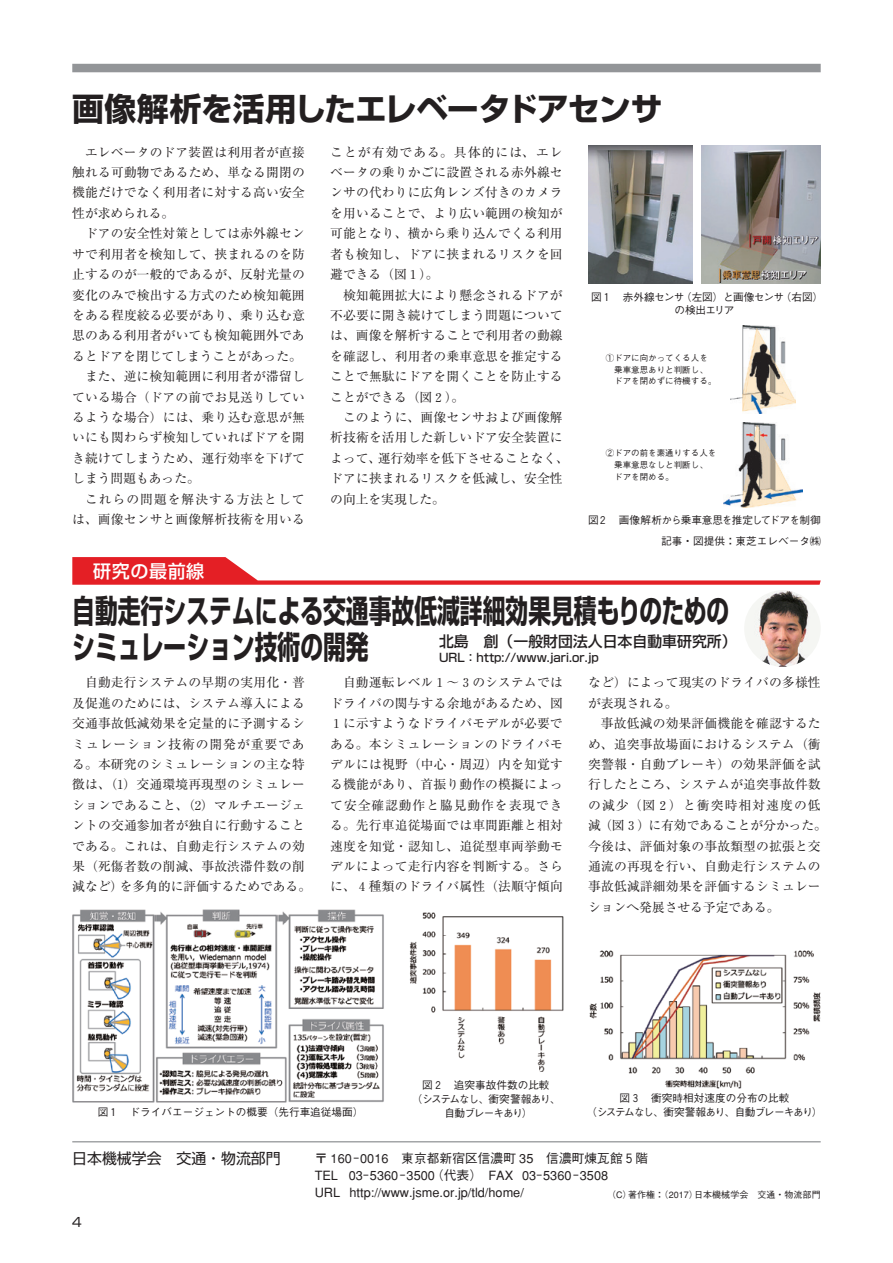
<style>
.page{position:relative;width:893px;height:1263px;background:#fff}
.page>*{position:absolute;margin:0;border:0;box-sizing:border-box;transform-origin:0 0}
.t1{font:700 31.95px/36.2px "Shin Go";color:#231f20;scale:.72 1}
.t2{font:700 31.95px "Shin Go";letter-spacing:-.02em;color:#231f20}
.t3{font:500 18px "Shin Go";letter-spacing:.03em;color:#fff}
.t4{font:500 14.85px "Shin Go";color:#231f20}
.t5{font:14.85px "Shin Go";color:#231f20}
.t6{font:12.75px/20.4px "Ryumin";letter-spacing:.015em;color:#231f20;text-align:justify}
.t7{font:500 12.75px/17px "Gothic BBB";color:#231f20}
.t8{font:12.75px "Ryumin";letter-spacing:.08em;color:#231f20}
.t9{font:12.75px "Shin Go";color:#231f20}
.t10{font:500 11.7px "Shin Go";color:#231f20}
.t11{font:500 10.65px "Gothic BBB";color:#231f20}
.t12{font:500 10.65px/13.8px "Gothic BBB";letter-spacing:-.045em;color:#231f20;text-align:center}
.t13{font:500 10.65px/13.8px "Gothic BBB";letter-spacing:-.05em;color:#231f20;text-align:center}
.t14{font:500 10.65px "Gothic BBB";letter-spacing:-.08em;color:#231f20}
.t15{font:500 9px "Gothic BBB";color:#231f20}
.t16{font:500 8.55px/11.7px "Gothic BBB";color:#231f20}
.s1{font-family:"Hankaku Num Gth";font-weight:400}
</style>
<div class="page">
<div style="left:72px;top:64px;width:749px;height:8px;background:#939598"></div>
<img style="left:589px;top:950px;width:232px;height:139px">
<img style="left:409px;top:912px;width:155px;height:160px">
<hr style="left:72px;top:1141px;width:749px;height:1px;background:#939598">
<svg style="left:72px;top:557px;width:749px;height:28px"></svg>
<img style="left:744px;top:590px;width:77px;height:77px;border-radius:38px">
<img style="left:72px;top:909px;width:312px;height:194px">
<img style="left:588px;top:145px;width:104px;height:139px">
<img style="left:702px;top:145px;width:119px;height:139px">
<img style="left:723px;top:422px;width:79px;height:85px">
<img style="left:731px;top:326px;width:64px;height:88px">
<h1 class="t2" style="left:72px;top:88px;width:592px">画像解析を活用したエレベータドアセンサ</h1>
<p class="t6" style="left:72px;top:141px;width:234px;text-indent:13px">エレベータのドア装置は利用者が直接触れる可動物であるため、単なる開閉の機能だけでなく利用者に対する高い安全性が求められる。</p>
<p class="t6" style="left:85px;top:223px;width:221px">ドアの安全性対策としては赤外線セン</p>
<p class="t6" style="left:72px;top:244px;width:234px">サで利用者を検知して、挟まれるのを防</p>
<p class="t6" style="left:72px;top:264px;width:234px">止するのが一般的であるが、反射光量の</p>
<p class="t6" style="left:72px;top:284px;width:234px">変化のみで検出する方式のため検知範囲</p>
<p class="t6" style="left:72px;top:305px;width:234px">をある程度絞る必要があり、乗り込む意</p>
<p class="t6" style="left:72px;top:325px;width:234px">思のある利用者がいても検知範囲外であ</p>
<p class="t6" style="left:72px;top:346px;width:231px">るとドアを閉じてしまうことがあった。</p>
<p class="t6" style="left:85px;top:366px;width:221px">また、逆に検知範囲に利用者が滞留し</p>
<p class="t6" style="left:72px;top:386px;width:234px">ている場合（ドアの前でお見送りしてい</p>
<p class="t6" style="left:72px;top:407px;width:234px">るような場合）には、乗り込む意思が無</p>
<p class="t6" style="left:72px;top:427px;width:234px">いにも関わらず検知していればドアを開</p>
<p class="t6" style="left:72px;top:448px;width:234px">き続けてしまうため、運行効率を下げて</p>
<p class="t6" style="left:72px;top:468px;width:129px">しまう問題もあった。</p>
<p class="t8" style="left:85px;top:491px;width:221px">これらの問題を解決する方法として</p>
<p class="t6" style="left:72px;top:509px;width:234px">は、画像センサと画像解析技術を用いる</p>
<h2 class="t3" style="left:93px;top:559px;width:113px">研究の最前線</h2>
<p class="t6" style="left:330px;top:141px;width:234px">ことが有効である。具体的には、エレベータの乗りかごに設置される赤外線センサの代わりに広角レンズ付きのカメラを用いることで、より広い範囲の検知が可能となり、横から乗り込んでくる利用者も検知し、ドアに挟まれるリスクを回避できる（図１）。</p>
<p class="t6" style="left:330px;top:284px;width:234px;text-indent:13px">検知範囲拡大により懸念されるドアが不必要に開き続けてしまう問題については、画像を解析することで利用者の動線を確認し、利用者の乗車意思を推定することで無駄にドアを開くことを防止することができる（図２）。</p>
<p class="t6" style="left:330px;top:407px;width:240px;text-align:left;text-indent:13px">このように、画像センサおよび画像解析技術を活用した新しいドア安全装置によって、運行効率を低下させることなく、ドアに挟まれるリスクを低減し、安全性の向上を実現した。</p>
<p class="t12" style="left:591px;top:290px;width:233px">図１　赤外線センサ（左図）と画像センサ（右図）の検出エリア</p>
<p class="t16" style="left:614px;top:352px;width:104px;text-indent:-9px">①ドアに向かってくる人を乗車意思ありと判断し、ドアを閉めずに待機する。</p>
<p class="t16" style="left:614px;top:447px;width:104px;text-indent:-9px">②ドアの前を素通りする人を乗車意思なしと判断し、ドアを閉める。</p>
<p class="t12" style="left:588px;top:514px;width:234px">図２　画像解析から乗車意思を推定してドアを制御</p>
<p class="t11" style="left:661px;top:535px;width:161px">記事・図提供：東芝エレベータ㈱</p>
<h1 class="t1" style="left:72px;top:591px;width:914px">自動走行システムによる交通事故低減詳細効果見積もりのためのシミュレーション技術の開発</h1>
<p class="t4" style="left:439px;top:631px;width:299px">北島　創（一般財団法人日本自動車研究所）</p>
<p class="t10" style="left:439px;top:650px;width:161px">URL：http://www.jari.or.jp</p>
<p class="t6" style="left:72px;top:672px;width:240px;text-align:center">自動走行システムの早期の実用化・普<br>及促進のためには、システム導入による交通事故低減効果を定量的に予測するシミュレーション技術の開発が重要である。本研究のシミュレーションの主な特徴は、（1）交通環境再現型のシミュレーションであること、（2）マルチエージェントの交通参加者が独自に行動することである。これは、自動走行システムの効果（死傷者数の削減、事故渋滞件数の削減など）を多角的に評価するためである。</p>
<p class="t6" style="left:330px;top:672px;width:234px;text-indent:13px">自動運転レベル１～３のシステムではドライバの関与する余地があるため、図１に示すようなドライバモデルが必要である。本シミュレーションのドライバモデルには視野（中心・周辺）内を知覚する機能があり、首振り動作の模擬によって安全確認動作と脇見動作を表現できる。先行車追従場面では車間距離と相対速度を知覚・認知し、追従型車両挙動モデルによって走行内容を判断する。さらに、４種類のドライバ属性（法順守傾向</p>
<p class="t6" style="left:588px;top:672px;width:234px">など）によって現実のドライバの多様性が表現される。</p>
<p class="t6" style="left:588px;top:713px;width:240px;text-align:left;text-indent:13px">事故低減の効果評価機能を確認するため、追突事故場面におけるシステム（衝突警報・自動ブレーキ）の効果評価を試行したところ、システムが追突事故件数の減少（図２）と衝突時相対速度の低減（図３）に有効であることが分かった。今後は、評価対象の事故類型の拡張と交通流の再現を行い、自動走行システムの事故低減詳細効果を評価するシミュレーションへ発展させる予定である。</p>
<p class="t13" style="left:412px;top:1078px;width:150px">図２　追突事故件数の比較<br>（システムなし、衝突警報あり、自動ブレーキあり）</p>
<p class="t11" style="left:619px;top:1092px;width:172px">図３　衝突時相対速度の分布の比較</p>
<p class="t11" style="left:98px;top:1106px;width:267px">図１　ドライバエージェントの概要（先行車追従場面）</p>
<p class="t14" style="left:586px;top:1106px;width:238px">（システムなし、衝突警報あり、自動ブレーキあり）</p>
<p class="t5" style="left:72px;top:1149px;width:210px">日本機械学会　交通・物流部門</p>
<p class="t7" style="left:315px;top:1150px;width:335px">〒 160<span class="s1">-</span>0016　東京都新宿区信濃町 35　信濃町煉瓦館５階<br>TEL 03<span class="s1">-</span>5360<span class="s1">-</span>3500（代表）　FAX 03<span class="s1">-</span>5360<span class="s1">-</span>3508<br>URL http://www.jsme.or.jp/tld/home/</p>
<p class="t15" style="left:607px;top:1189px;width:215px">（C）著作権：（2017）日本機械学会　交通・物流部門</p>
<p class="t9" style="left:72px;top:1214px;width:11px">4</p>
</div>
